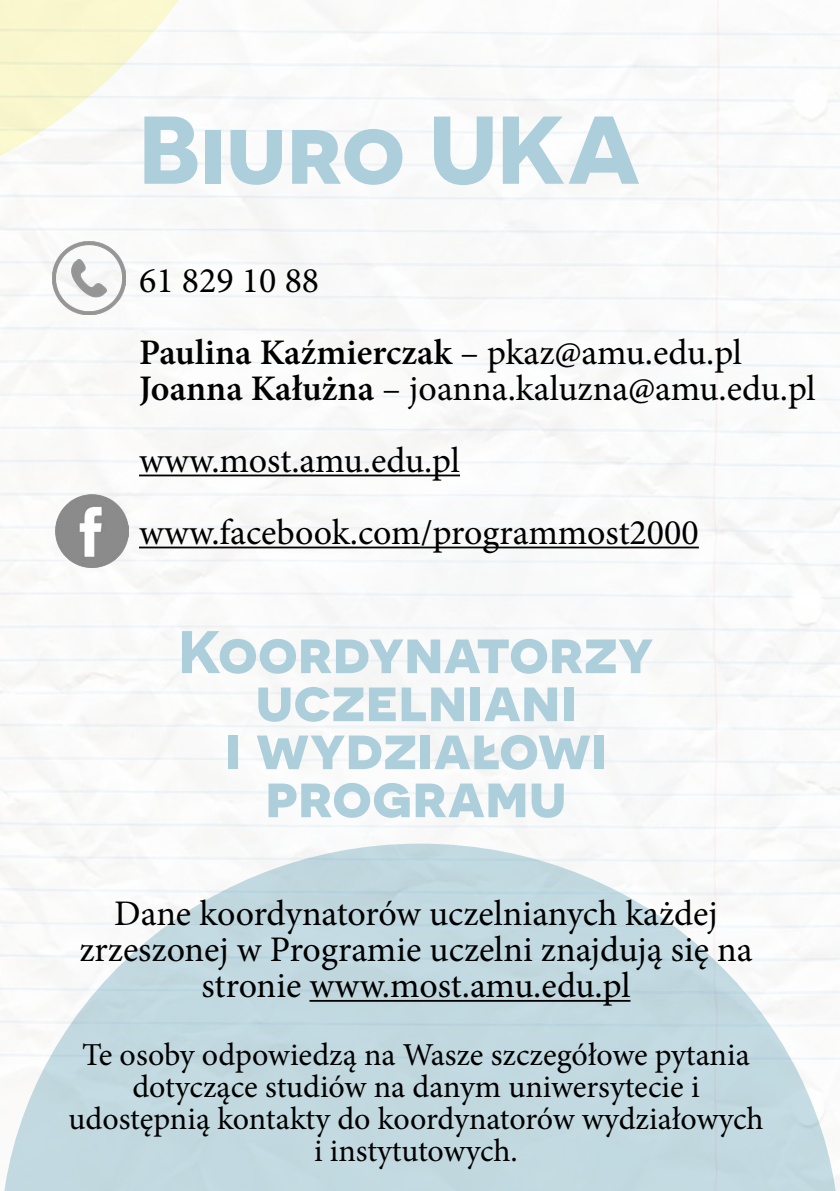
<style>
.page{position:relative;width:840px;height:1191px;background:#fff}
.page>*{position:absolute;margin:0;border:0;box-sizing:border-box;transform-origin:0 0}
.t1{font:700 96px "Novecentosanswide";color:#adcfdb}
.t2{font:700 60px/48px "Novecentosanswide";color:#adcfdb;text-align:center}
.t3{font:36px/72px "Minion Pro";color:#000}
.t4{font:32px/32px "Minion Pro";color:#000;text-align:center}
.s1{font-weight:600}
</style>
<div class="page">
<img style="left:0;top:0;width:839px;height:843px">
<hr style="left:139px;top:474px;width:321px;height:2px;background:#000">
<hr style="left:139px;top:546px;width:559px;height:2px;background:#000">
<img style="left:52px;top:241px;width:74px;height:74px">
<img style="left:55px;top:494px;width:74px;height:74px">
<svg style="left:0;top:843px;width:839px;height:348px;fill:#c3d9e1"></svg>
<svg style="left:0;top:0;width:271px;height:218px"></svg>
<hr style="left:309px;top:1000px;width:321px;height:1px;background:#000">
<h1 class="t1" style="left:139px;top:90px;width:502px">Biuro UKA</h1>
<p class="t3" style="left:139px;top:244px;width:604px">61 829 10 88<br><span class="s1">Paulina Kaźmierczak</span> – pkaz@amu.edu.pl</p>
<p class="t3" style="left:139px;top:352px;width:677px"><span class="s1">Joanna Kałużna</span> – joanna.kaluzna@amu.edu.pl www.most.amu.edu.pl www.facebook.com/programmost2000</p>
<h2 class="t2" style="left:178px;top:626px;width:476px">Koordynatorzy uczelniani<br>i wydziałowi programu</h2>
<p class="t3" style="left:79px;top:896px;width:674px;line-height:36px;text-align:center">Dane koordynatorów uczelnianych każdej zrzeszonej w Programie uczelni znajdują się na stronie www.most.amu.edu.pl</p>
<p class="t4" style="left:68px;top:1039px;width:696px">Te osoby odpowiedzą na Wasze szczegółowe pytania dotyczące studiów na danym uniwersytecie i udostępnią kontakty do koordynatorów wydziałowych i instytutowych.</p>
</div>
